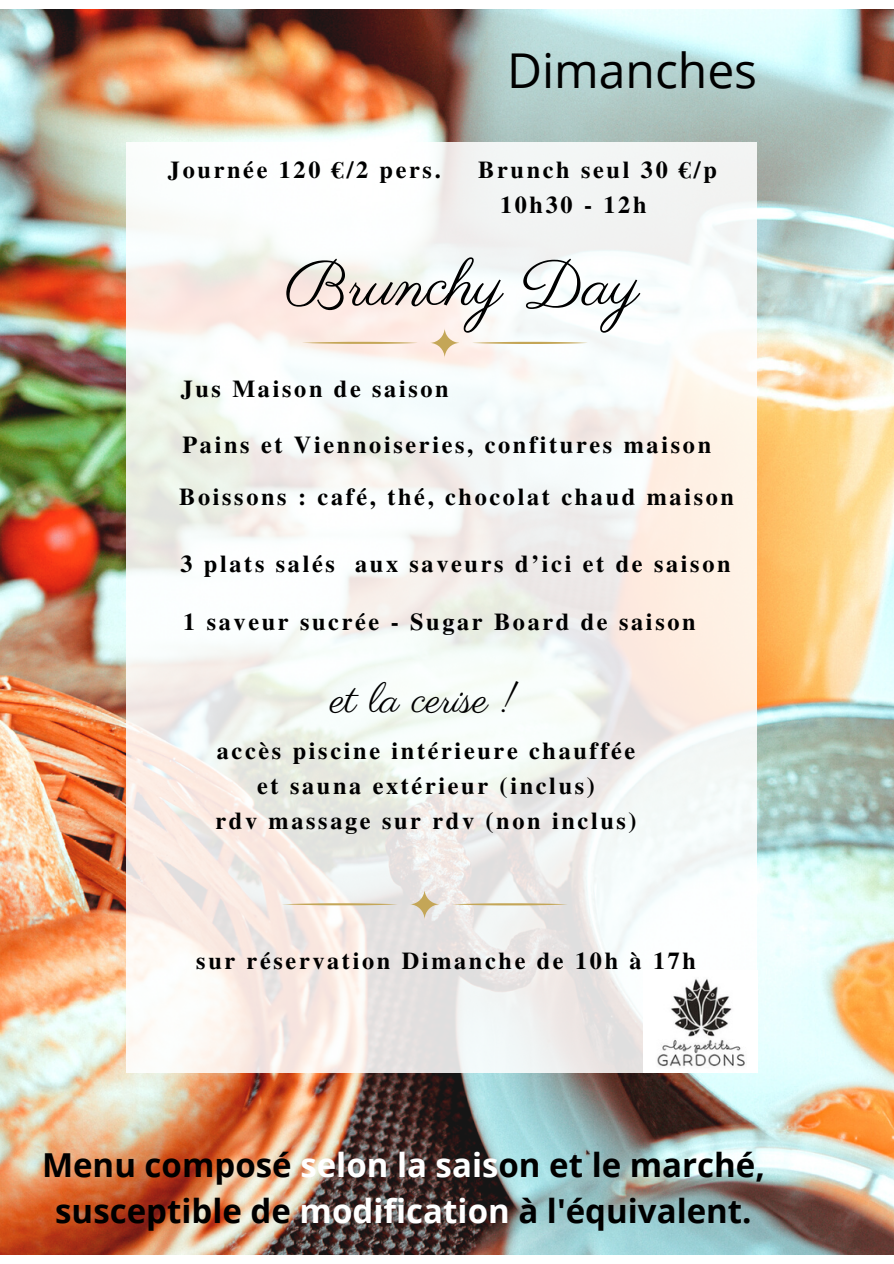
<style>
.page{position:relative;width:894px;height:1264px;background:#fff}
.page>*{position:absolute;margin:0;border:0;box-sizing:border-box;transform-origin:0 0}
.t1{font:63.6px "Parisienne";color:#000}
.t2{font:48px "Open Sans";color:#000}
.t3{font:42.45px "Parisienne";color:#000}
.t4{font:700 33px/46.2px "Open Sans";color:#000;text-align:center}
.t5{font:700 24.15px "Te X Gyre Termes";letter-spacing:.11em;color:#000}
.s1{color:#fff}
</style>
<div class="page">
<img style="left:0;top:9px;width:893px;height:1245px">
<svg style="left:126px;top:170px;width:630px;height:874px"></svg>
<svg style="left:126px;top:1044px;width:517px;height:28px"></svg>
<div style="left:126px;top:142px;width:630px;height:28px;background:#f6faf9"></div>
<svg style="left:429px;top:327px;width:30px;height:31px"></svg>
<svg style="left:472px;top:342px;width:115px;height:2px"></svg>
<svg style="left:302px;top:342px;width:115px;height:2px"></svg>
<svg style="left:409px;top:889px;width:30px;height:30px"></svg>
<svg style="left:452px;top:903px;width:115px;height:2px"></svg>
<svg style="left:282px;top:903px;width:115px;height:2px"></svg>
<img style="left:643px;top:971px;width:114px;height:101px">
<p class="t2" style="left:507px;top:37px;width:252px">Dimanches</p>
<h1 class="t5" style="left:168px;top:151px;width:274px">Journée 120 €/2 pers.</h1>
<h1 class="t5" style="left:478px;top:151px;width:240px">Brunch seul 30 €/p</h1>
<p class="t5" style="left:500px;top:186px;width:148px">10h30 - 12h</p>
<h2 class="t1" style="left:285px;top:246px;width:356px">Brunchy Day</h2>
<p class="t5" style="left:181px;top:370px;width:269px">Jus Maison de saison</p>
<p class="t5" style="left:182px;top:425px;width:530px">Pains et Viennoiseries, confitures maison</p>
<p class="t5" style="left:179px;top:478px;width:556px">Boissons : café, thé, chocolat chaud maison</p>
<p class="t5" style="left:180px;top:544px;width:551px">3 plats salés aux saveurs d’ici et de saison</p>
<h2 class="t5" style="left:183px;top:602px;width:514px">1 saveur sucrée - Sugar Board de saison</h2>
<p class="t3" style="left:330px;top:673px;width:187px">et la cerise !</p>
<p class="t5" style="left:217px;top:731px;width:420px">accès piscine intérieure chauffée</p>
<p class="t5" style="left:257px;top:766px;width:339px">et sauna extérieur (inclus)</p>
<p class="t5" style="left:215px;top:801px;width:422px">rdv massage sur rdv (non inclus)</p>
<p class="t5" style="left:196px;top:942px;width:501px">sur réservation Dimanche de 10h à 17h</p>
<p class="t4" style="left:42px;top:1141px;width:724px">Menu composé <span class="s1">selon la sais</span>on et le marché, susceptible de <span class="s1">modification</span> à l'équivalent.</p>
</div>
